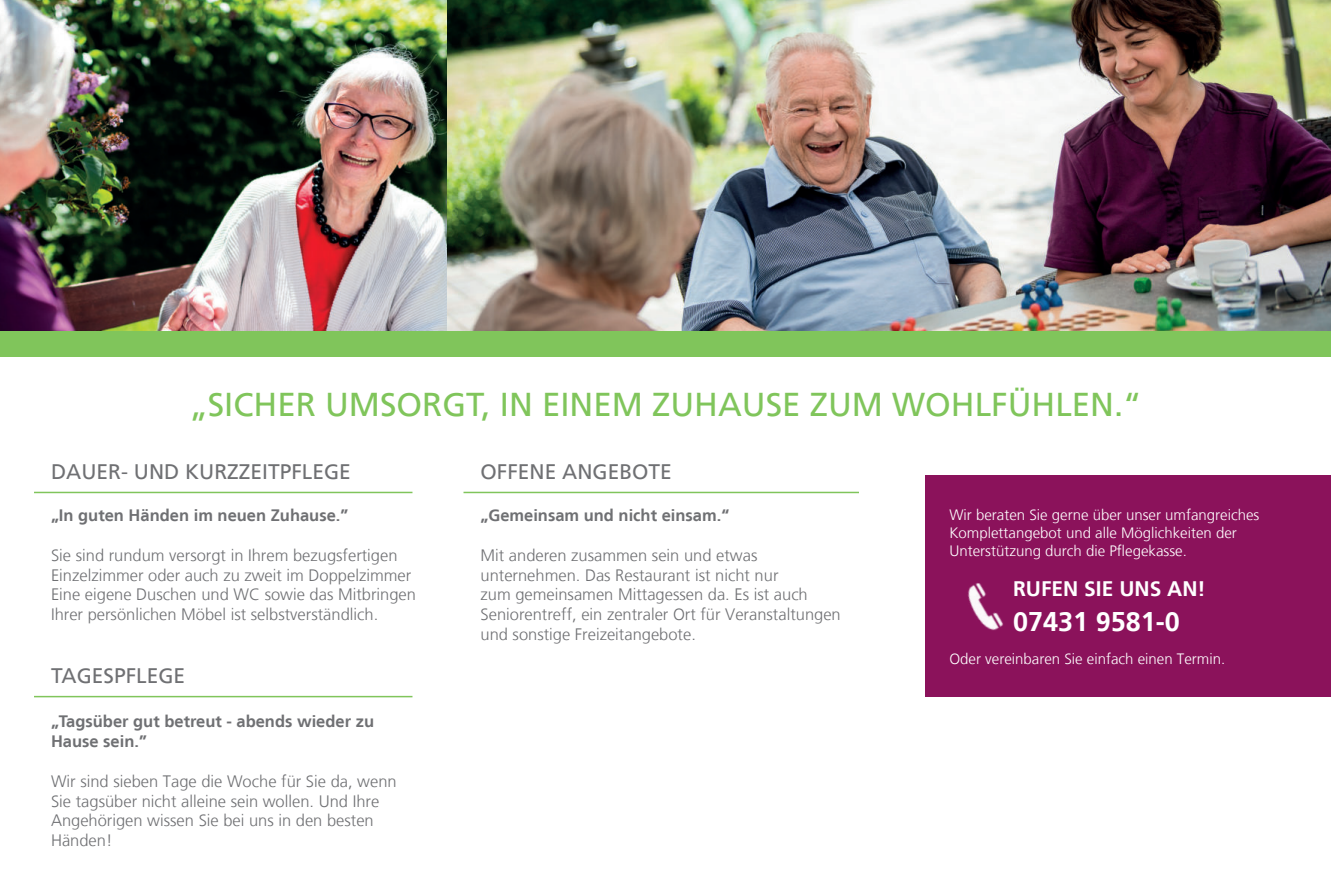
<style>
.page{position:relative;width:1331px;height:893px;background:#fff}
.page>*{position:absolute;margin:0;border:0;box-sizing:border-box;transform-origin:0 0}
.t1{font:33px "Frutiger LT";color:#80c55b}
.t2{font:700 27px "Frutiger LT";color:#fff}
.t3{font:21px "Frutiger LT";color:#6f7073}
.t4{font:700 21px "Frutiger LT";color:#fff}
.t5{font:300 16.5px/19.8px "Frutiger LT";color:#6f7073}
.t6{font:700 16.5px/19.8px "Frutiger LT";color:#6f7073}
.t7{font:300 15px/18px "Frutiger LT";color:#fff}
</style>
<div class="page">
<img style="left:0;top:0;width:1330px;height:332px">
<div style="left:0;top:332px;width:1331px;height:25px;background:#80c55b"></div>
<div style="left:926px;top:476px;width:405px;height:221px;background:#8b125b"></div>
<img style="left:968px;top:583px;width:36px;height:48px">
<hr style="left:34px;top:492px;width:378px;height:1px;background:#80c55b">
<hr style="left:34px;top:696px;width:378px;height:1px;background:#80c55b">
<hr style="left:463px;top:492px;width:396px;height:1px;background:#80c55b">
<h1 class="t1" style="left:189px;top:393px;width:954px">„SICHER UMSORGT, IN EINEM ZUHAUSE ZUM WOHLFÜHLEN.“</h1>
<p class="t3" style="left:51px;top:464px;width:301px">DAUER- UND KURZZEITPFLEGE</p>
<p class="t6" style="left:51px;top:507px;width:299px">„In guten Händen im neuen Zuhause.”</p>
<p class="t5" style="left:51px;top:545px;width:366px">Sie sind rundum versorgt in Ihrem bezugsfertigen Einzelzimmer oder auch zu zweit im Doppelzimmer Eine eigene Duschen und WC sowie das Mitbringen Ihrer persönlichen Möbel ist selbstverständlich.</p>
<p class="t3" style="left:51px;top:668px;width:136px">TAGESPFLEGE</p>
<p class="t6" style="left:51px;top:713px;width:325px">„Tagsüber gut betreut - abends wieder zu<br>Hause sein.”</p>
<p class="t5" style="left:51px;top:771px;width:347px">Wir sind sieben Tage die Woche für Sie da, wenn Sie tagsüber nicht alleine sein wollen. Und Ihre Angehörigen wissen Sie bei uns in den besten Händen!</p>
<p class="t3" style="left:480px;top:464px;width:193px">OFFENE ANGEBOTE</p>
<p class="t6" style="left:480px;top:507px;width:250px">„Gemeinsam und nicht einsam.“</p>
<p class="t5" style="left:480px;top:545px;width:362px">Mit anderen zusammen sein und etwas unternehmen. Das Restaurant ist nicht nur<br>zum gemeinsamen Mittagessen da. Es ist auch Seniorentreff, ein zentraler Ort für Veranstaltungen und sonstige Freizeitangebote.</p>
<p class="t7" style="left:949px;top:506px;width:312px">Wir beraten Sie gerne über unser umfangreiches<br>Komplettangebot und alle Möglichkeiten der<br>Unterstützung durch die Pflegekasse.</p>
<p class="t4" style="left:1013px;top:581px;width:194px">RUFEN SIE UNS AN!</p>
<h2 class="t2" style="left:1013px;top:611px;width:168px">07431 9581-0</h2>
<p class="t7" style="left:949px;top:650px;width:277px">Oder vereinbaren Sie einfach einen Termin.</p>
</div>
